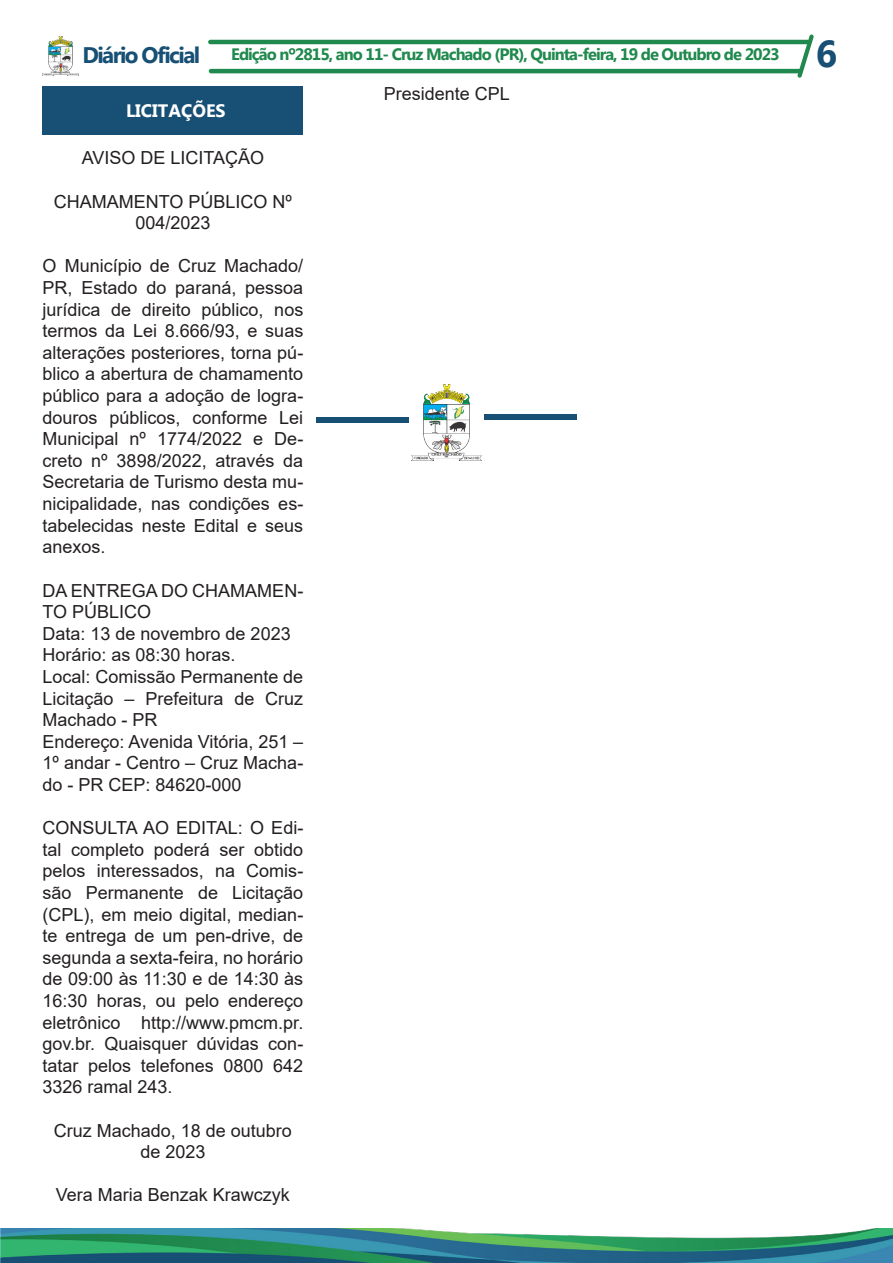
<style>
.page{position:relative;width:893px;height:1263px;background:#fff}
.page>*{position:absolute;margin:0;border:0;box-sizing:border-box;transform-origin:0 0}
.t1{font:700 37.5px "Myanmar Text";color:#175074}
.t2{font:700 22.5px "Myanmar Text";letter-spacing:-.07em;color:#175074}
.t3{font:18px/21.6px "Arial";color:#231f20;text-align:justify}
.t4{font:700 18px "Myanmar Text";color:#fff}
.t5{font:700 16.5px "Myanmar Text";letter-spacing:-.06em;color:#20894d}
</style>
<div class="page">
<hr style="left:208px;top:40px;width:602px;height:4px;background:#20894d;border-radius:2px">
<hr style="left:209px;top:69px;width:593px;height:4px;background:#20894d;border-radius:2px">
<img style="left:43px;top:37px;width:36px;height:38px">
<svg style="left:797px;top:34px;width:17px;height:44px"></svg>
<img style="left:0;top:1229px;width:893px;height:34px">
<svg style="left:316px;top:417px;width:93px;height:6px"></svg>
<img style="left:411px;top:385px;width:71px;height:75px">
<svg style="left:484px;top:414px;width:93px;height:6px"></svg>
<div style="left:43px;top:87px;width:260px;height:48px;background:#175074"></div>
<p class="t2" style="left:82px;top:42px;width:119px">Diário Oficial</p>
<p class="t5" style="left:231px;top:45px;width:550px">Edição nº2815, ano 11- Cruz Machado (PR), Quinta-feira, 19 de Outubro de 2023</p>
<p class="t1" style="left:816px;top:32px;width:23px">6</p>
<p class="t4" style="left:126px;top:100px;width:101px">LICITAÇÕES</p>
<p class="t3" style="left:82px;top:147px;width:184px">AVISO DE LICITAÇÃO</p>
<p class="t3" style="left:54px;top:190px;width:240px;text-align:center">CHAMAMENTO PÚBLICO Nº<br>004/2023</p>
<p class="t3" style="left:43px;top:255px;width:262px">O Município de Cruz Machado/ PR, Estado do paraná, pessoa jurídica de direito público, nos termos da Lei 8.666/93, e suas alterações posteriores, torna pú&shy;blico a abertura de chamamento público para a adoção de logra&shy;douros públicos, conforme Lei Municipal nº 1774/2022 e De&shy;creto nº 3898/2022, através da Secretaria de Turismo desta mu&shy;nicipalidade, nas condições es&shy;tabelecidas neste Edital e seus anexos.</p>
<p class="t3" style="left:43px;top:579px;width:262px">DA ENTREGA DO CHAMAMEN-<br>TO PÚBLICO</p>
<p class="t3" style="left:43px;top:622px;width:250px">Data: 13 de novembro de 2023</p>
<p class="t3" style="left:43px;top:644px;width:195px">Horário: as 08:30 horas.</p>
<p class="t3" style="left:43px;top:666px;width:262px">Local: Comissão Permanente de Licitação – Prefeitura de Cruz Machado - PR</p>
<p class="t3" style="left:43px;top:730px;width:262px">Endereço: Avenida Vitória, 251 – 1º andar - Centro – Cruz Macha&shy;do - PR CEP: 84620-000</p>
<p class="t3" style="left:43px;top:817px;width:262px">CONSULTA AO EDITAL: O Edi&shy;tal completo poderá ser obtido pelos interessados, na Comis&shy;são Permanente de Licitação (CPL), em meio digital, median&shy;te entrega de um pen-drive, de segunda a sexta-feira, no horário de 09:00 às 11:30 e de 14:30 às 16:30 horas, ou pelo endereço eletrônico http://www.pmcm.pr. gov.br. Quaisquer dúvidas con&shy;tatar pelos telefones 0800 642<br>3326 ramal 243.</p>
<p class="t3" style="left:54px;top:1119px;width:240px;text-align:center">Cruz Machado, 18 de outubro de 2023</p>
<p class="t3" style="left:56px;top:1184px;width:236px">Vera Maria Benzak Krawczyk</p>
<p class="t3" style="left:384px;top:82px;width:128px">Presidente CPL</p>
</div>
